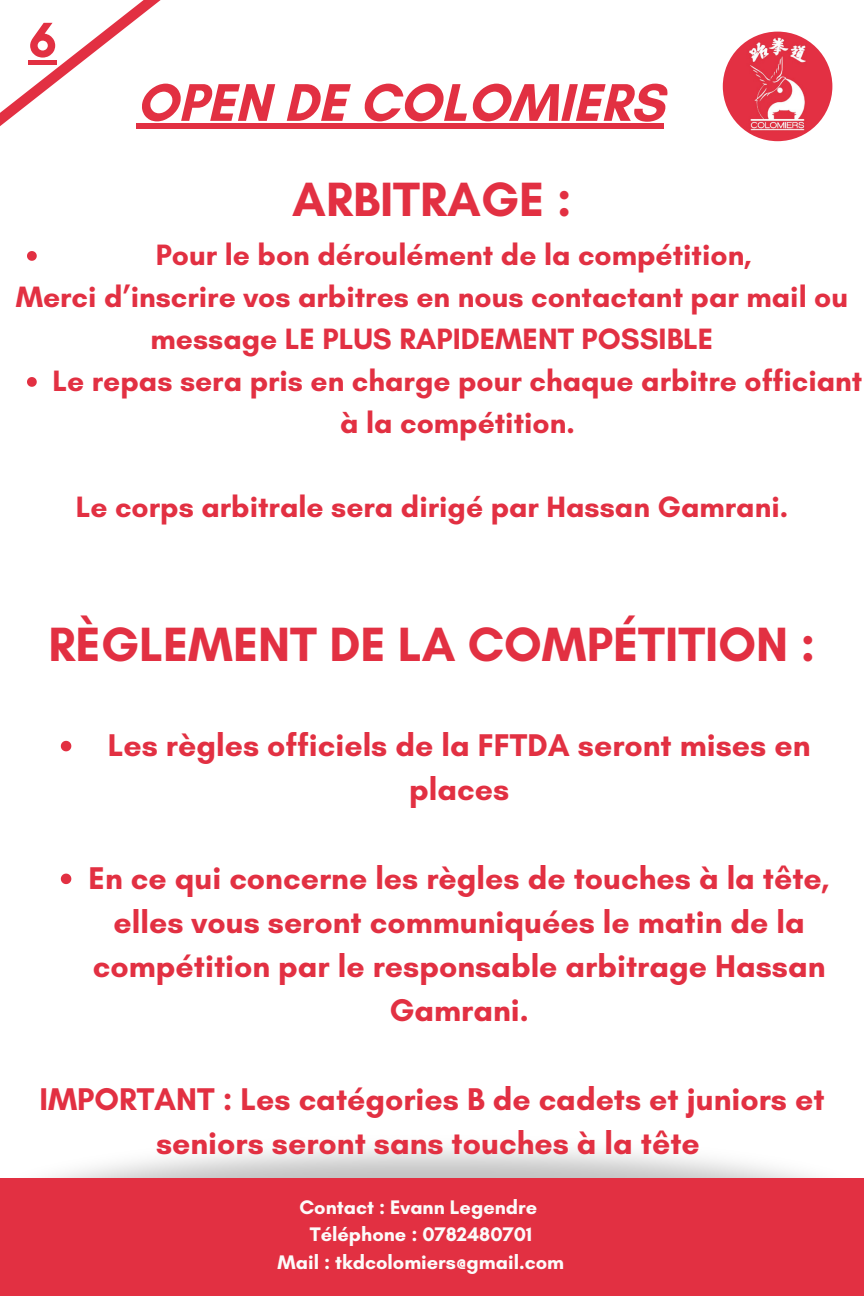
<style>
.page{position:relative;width:864px;height:1296px;background:#fff}
.page>*{position:absolute;margin:0;border:0;box-sizing:border-box;transform-origin:0 0}
.t1{font:700 54px "Glacial Indifference";color:#e23042}
.t2{font:700 50.4px "Glacial Indifference";color:#e23042}
.t3{font:700 49px "Glacial Indifference";color:#e23042}
.t4{font:700 32px/44.2px "Glacial Indifference";color:#e23042;text-align:center}
.t5{font:700 30px/42px "Glacial Indifference";color:#e23042;text-align:center}
.t6{font:700 20px "Glacial Indifference";color:#fcfbfa}
</style>
<div class="page">
<img style="left:723px;top:32px;width:109px;height:109px;border-radius:50%">
<img style="left:0;top:1147px;width:864px;height:32px">
<div style="left:0;top:1179px;width:864px;height:117px;background:#e23042"></div>
<svg style="left:0;top:0;width:210px;height:126px"></svg>
<div style="left:136px;top:124px;width:528px;height:5px;background:#e23042"></div>
<svg style="left:27px;top:251px;width:10px;height:10px"></svg>
<svg style="left:27px;top:377px;width:10px;height:10px"></svg>
<svg style="left:61px;top:741px;width:10px;height:10px"></svg>
<svg style="left:61px;top:874px;width:10px;height:10px"></svg>
<div style="left:28px;top:60px;width:29px;height:5px;background:#e23042"></div>
<p class="t2" style="left:28px;top:9px;width:30px">6</p>
<p class="t1" style="left:136px;top:70px;width:529px">OPEN DE COLOMIERS</p>
<p class="t3" style="left:292px;top:169px;width:281px">ARBITRAGE :</p>
<h2 class="t5" style="left:156px;top:234px;width:598px">Pour le bon déroulément de la compétition,</h2>
<p class="t5" style="left:16px;top:276px;width:834px">Merci d’inscrire vos arbitres en nous contactant par mail ou message LE PLUS RAPIDEMENT POSSIBLE</p>
<h2 class="t5" style="left:53px;top:360px;width:811px">Le repas sera pris en charge pour chaque arbitre officiant à la compétition.</h2>
<h1 class="t5" style="left:76px;top:486px;width:714px">Le corps arbitrale sera dirigé par Hassan Gamrani.</h1>
<p class="t3" style="left:49px;top:614px;width:768px">RÈGLEMENT DE LA COMPÉTITION :</p>
<p class="t4" style="left:108px;top:723px;width:704px">Les règles officiels de la FFTDA seront mises en places</p>
<h2 class="t4" style="left:89px;top:855px;width:743px">En ce qui concerne les règles de touches à la tête, elles vous seront communiquées le matin de la compétition par le responsable arbitrage Hassan Gamrani.</h2>
<p class="t4" style="left:39px;top:1077px;width:787px">IMPORTANT : Les catégories B de cadets et juniors et seniors seront sans touches à la tête</p>
<h1 class="t6" style="left:299px;top:1195px;width:239px">Contact : Evann Legendre</h1>
<p class="t6" style="left:310px;top:1222px;width:224px">Téléphone : 0782480701</p>
<h1 class="t6" style="left:278px;top:1250px;width:288px">Mail : tkdcolomiers@gmail.com</h1>
</div>
